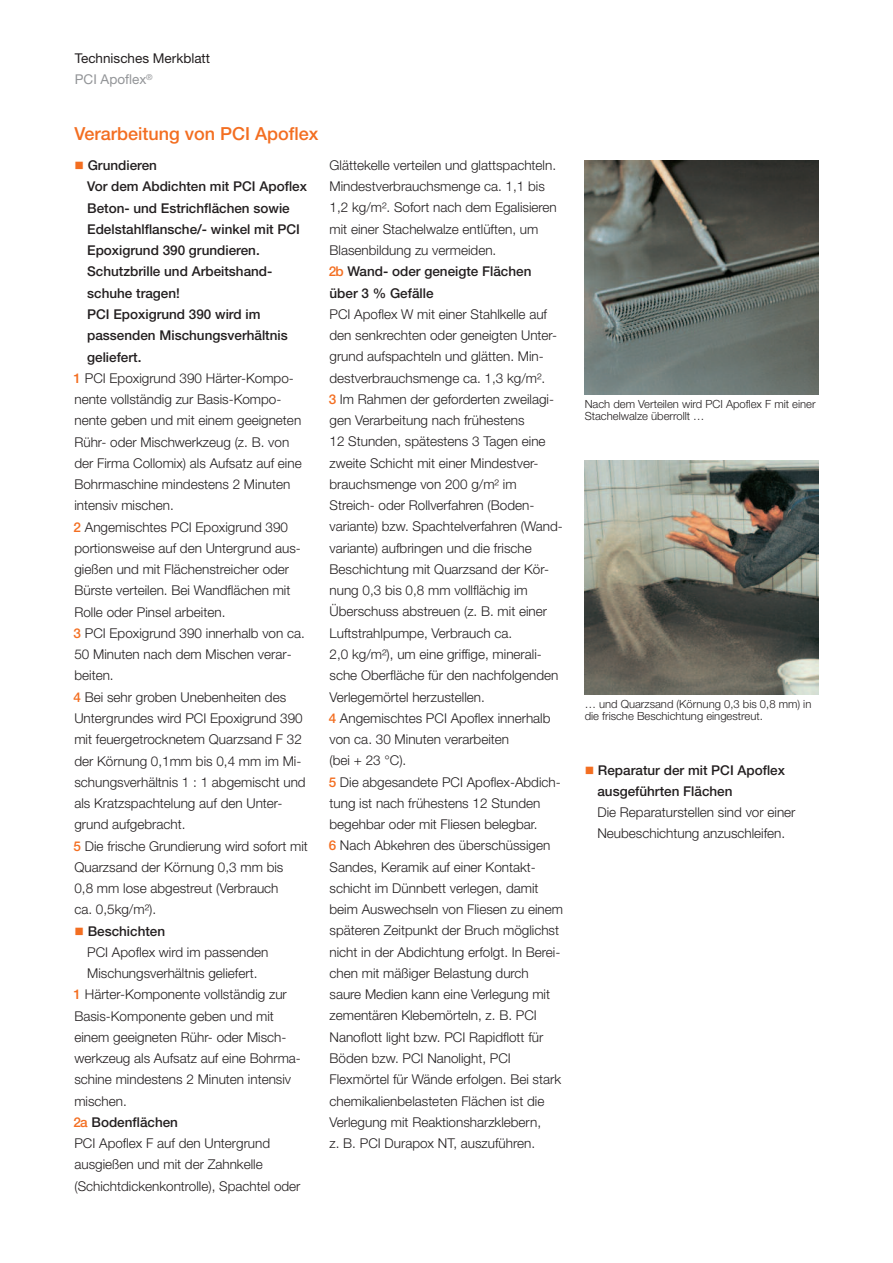
<style>
.page{position:relative;width:893px;height:1263px;background:#fff}
.page>*{position:absolute;margin:0;border:0;box-sizing:border-box;transform-origin:0 0}
.t1{font:500 18px "Helvetica Neue LT Pro";color:#f36e21}
.t2{font:300 13.5px/21.3px "Helvetica Neue LT Pro";color:#231f20}
.t3{font:500 13.5px/21.3px "Helvetica Neue LT Pro";color:#231f20}
.t4{font:13.5px/21.3px "Helvetica Neue LT Pro";color:#231f20}
.t5{font:300 11.25px/12px "Helvetica Neue LT Pro";color:#231f20}
.s1{color:#939598}
.s2{color:#f36e21}
.s3{font-weight:500;color:#f36e21}
.s4{font-weight:500}
</style>
<div class="page">
<img style="left:585px;top:160px;width:233px;height:234px">
<img style="left:585px;top:460px;width:233px;height:234px">
<p class="t4" style="left:75px;top:49px;width:137px">Technisches Merkblatt<br><span class="s1">PCI Apoflex</span><sup>®</sup></p>
<h1 class="t1" style="left:74px;top:128px;width:246px">Verarbeitung von PCI Apoflex</h1>
<p class="t3" style="left:74px;top:156px;width:84px"><span class="s2">■</span> Grundieren</p>
<p class="t3" style="left:87px;top:177px;width:221px">Vor dem Abdichten mit PCI Apoflex</p>
<p class="t3" style="left:87px;top:198px;width:204px">Beton- und Estrichflächen sowie</p>
<p class="t3" style="left:87px;top:220px;width:214px">Edelstahlflansche/- winkel mit PCI</p>
<p class="t3" style="left:87px;top:241px;width:174px">Epoxigrund 390 grundieren.</p>
<p class="t3" style="left:87px;top:262px;width:187px">Schutzbrille und Arbeitshand-</p>
<p class="t3" style="left:87px;top:284px;width:94px">schuhe tragen!</p>
<p class="t3" style="left:87px;top:305px;width:175px">PCI Epoxigrund 390 wird im</p>
<p class="t3" style="left:87px;top:326px;width:202px">passenden Mischungsverhältnis</p>
<p class="t3" style="left:87px;top:347px;width:56px">geliefert.</p>
<p class="t2" style="left:74px;top:369px;width:222px"><span class="s3">1</span> PCI Epoxigrund 390 Härter-Kompo-</p>
<p class="t2" style="left:74px;top:390px;width:209px">nente vollständig zur Basis-Kompo-</p>
<p class="t2" style="left:74px;top:411px;width:228px">nente geben und mit einem geeigneten</p>
<p class="t2" style="left:74px;top:432px;width:216px">Rühr- oder Mischwerkzeug (z. B. von</p>
<p class="t2" style="left:74px;top:454px;width:229px">der Firma Collomix) als Aufsatz auf eine</p>
<p class="t2" style="left:74px;top:475px;width:218px">Bohrmaschine mindestens 2 Minuten</p>
<p class="t2" style="left:74px;top:496px;width:101px">intensiv mischen.</p>
<p class="t2" style="left:74px;top:517px;width:216px"><span class="s3">2</span> Angemischtes PCI Epoxigrund 390</p>
<p class="t2" style="left:74px;top:539px;width:228px">portionsweise auf den Untergrund aus-</p>
<p class="t2" style="left:74px;top:560px;width:216px">gießen und mit Flächenstreicher oder</p>
<p class="t2" style="left:74px;top:581px;width:218px">Bürste verteilen. Bei Wandflächen mit</p>
<p class="t2" style="left:74px;top:602px;width:153px">Rolle oder Pinsel arbeiten.</p>
<p class="t2" style="left:74px;top:624px;width:233px"><span class="s3">3</span> PCI Epoxigrund 390 innerhalb von ca.</p>
<p class="t2" style="left:74px;top:645px;width:219px">50 Minuten nach dem Mischen verar-</p>
<p class="t2" style="left:74px;top:666px;width:41px">beiten.</p>
<p class="t2" style="left:74px;top:687px;width:214px"><span class="s3">4</span> Bei sehr groben Unebenheiten des</p>
<p class="t2" style="left:74px;top:709px;width:230px">Untergrundes wird PCI Epoxigrund 390</p>
<p class="t2" style="left:74px;top:730px;width:229px">mit feuergetrocknetem Quarzsand F 32</p>
<p class="t2" style="left:74px;top:751px;width:229px">der Körnung 0,1mm bis 0,4 mm im Mi-</p>
<p class="t2" style="left:74px;top:772px;width:233px">schungsverhältnis 1 : 1 abgemischt und</p>
<p class="t2" style="left:74px;top:794px;width:210px">als Kratzspachtelung auf den Unter-</p>
<p class="t2" style="left:74px;top:815px;width:113px">grund aufgebracht.</p>
<p class="t2" style="left:74px;top:836px;width:236px"><span class="s3">5</span> Die frische Grundierung wird sofort mit</p>
<p class="t2" style="left:74px;top:858px;width:211px">Quarzsand der Körnung 0,3 mm bis</p>
<p class="t2" style="left:74px;top:879px;width:206px">0,8 mm lose abgestreut (Verbrauch</p>
<p class="t2" style="left:74px;top:900px;width:83px">ca. 0,5kg/m²).</p>
<p class="t3" style="left:74px;top:921px;width:92px"><span class="s2">■</span> Beschichten</p>
<p class="t2" style="left:87px;top:943px;width:183px">PCI Apoflex wird im passenden</p>
<p class="t2" style="left:87px;top:964px;width:172px">Mischungsverhältnis geliefert.</p>
<p class="t2" style="left:74px;top:985px;width:215px"><span class="s3">1</span> Härter-Komponente vollständig zur</p>
<p class="t2" style="left:74px;top:1006px;width:201px">Basis-Komponente geben und mit</p>
<p class="t2" style="left:74px;top:1028px;width:214px">einem geeigneten Rühr- oder Misch-</p>
<p class="t2" style="left:74px;top:1049px;width:228px">werkzeug als Aufsatz auf eine Bohrma-</p>
<p class="t2" style="left:74px;top:1070px;width:218px">schine mindestens 2 Minuten intensiv</p>
<p class="t2" style="left:74px;top:1091px;width:54px">mischen.</p>
<p class="t3" style="left:74px;top:1113px;width:106px"><span class="s2">2a</span> Bodenflächen</p>
<p class="t2" style="left:74px;top:1134px;width:197px">PCI Apoflex F auf den Untergrund</p>
<p class="t2" style="left:74px;top:1155px;width:190px">ausgießen und mit der Zahnkelle</p>
<p class="t2" style="left:74px;top:1176px;width:228px">(Schichtdickenkontrolle), Spachtel oder</p>
<p class="t2" style="left:329px;top:156px;width:230px">Glättekelle verteilen und glattspachteln.<br>Mindestverbrauchsmenge ca. 1,1 bis 1,2 kg/m². Sofort nach dem Egalisieren mit einer Stachelwalze entlüften, um Blasenbildung zu vermeiden.<br><span class="s3">2b</span> <span class="s4">Wand- oder geneigte Flächen über 3 % Gefälle</span></p>
<p class="t2" style="left:329px;top:305px;width:236px">PCI Apoflex W mit einer Stahlkelle auf den senkrechten oder geneigten Unter&shy;grund aufspachteln und glätten. Min&shy;destverbrauchsmenge ca. 1,3 kg/m².<br><span class="s3">3</span> Im Rahmen der geforderten zweilagi&shy;gen Verarbeitung nach frühestens<br>12 Stunden, spätestens 3 Tagen eine zweite Schicht mit einer Mindestver&shy;brauchsmenge von 200 g/m² im Streich- oder Rollverfahren (Boden&shy;variante) bzw. Spachtelverfahren (Wand&shy;variante) aufbringen und die frische Beschichtung mit Quarzsand der Kör&shy;nung 0,3 bis 0,8 mm vollflächig im Überschuss abstreuen (z. B. mit einer Luftstrahlpumpe, Verbrauch ca.<br>2,0 kg/m²), um eine griffige, minerali&shy;sche Oberfläche für den nachfolgenden Verlegemörtel herzustellen.<br><span class="s3">4</span> Angemischtes PCI Apoflex innerhalb von ca. 30 Minuten verarbeiten<br>(bei + 23 °C).<br><span class="s3">5</span> Die abgesandete PCI Apoflex-Abdich&shy;tung ist nach frühestens 12 Stunden begehbar oder mit Fliesen belegbar.<br><span class="s3">6</span> Nach Abkehren des überschüssigen Sandes, Keramik auf einer Kontakt&shy;schicht im Dünnbett verlegen, damit beim Auswechseln von Fliesen zu einem späteren Zeitpunkt der Bruch möglichst nicht in der Abdichtung erfolgt. In Berei&shy;chen mit mäßiger Belastung durch saure Medien kann eine Verlegung mit zementären Klebemörteln, z. B. PCI Nanoflott light bzw. PCI Rapidflott für Böden bzw. PCI Nanolight, PCI Flexmörtel für Wände erfolgen. Bei stark chemikalienbelasteten Flächen ist die Verlegung mit Reaktionsharzklebern,<br>z. B. PCI Durapox NT, auszuführen.</p>
<p class="t5" style="left:585px;top:399px;width:232px">Nach dem Verteilen wird PCI Apoflex F mit einer<br>Stachelwalze überrollt …</p>
<p class="t5" style="left:585px;top:699px;width:228px">… und Quarzsand (Körnung 0,3 bis 0,8 mm) in die frische Beschichtung eingestreut.</p>
<p class="t3" style="left:597px;top:760px;width:189px;text-indent:-13px"><span class="s2">■</span> Reparatur der mit PCI Apoflex ausgeführten Flächen</p>
<p class="t2" style="left:597px;top:803px;width:200px">Die Reparaturstellen sind vor einer<br>Neubeschichtung anzuschleifen.</p>
</div>
